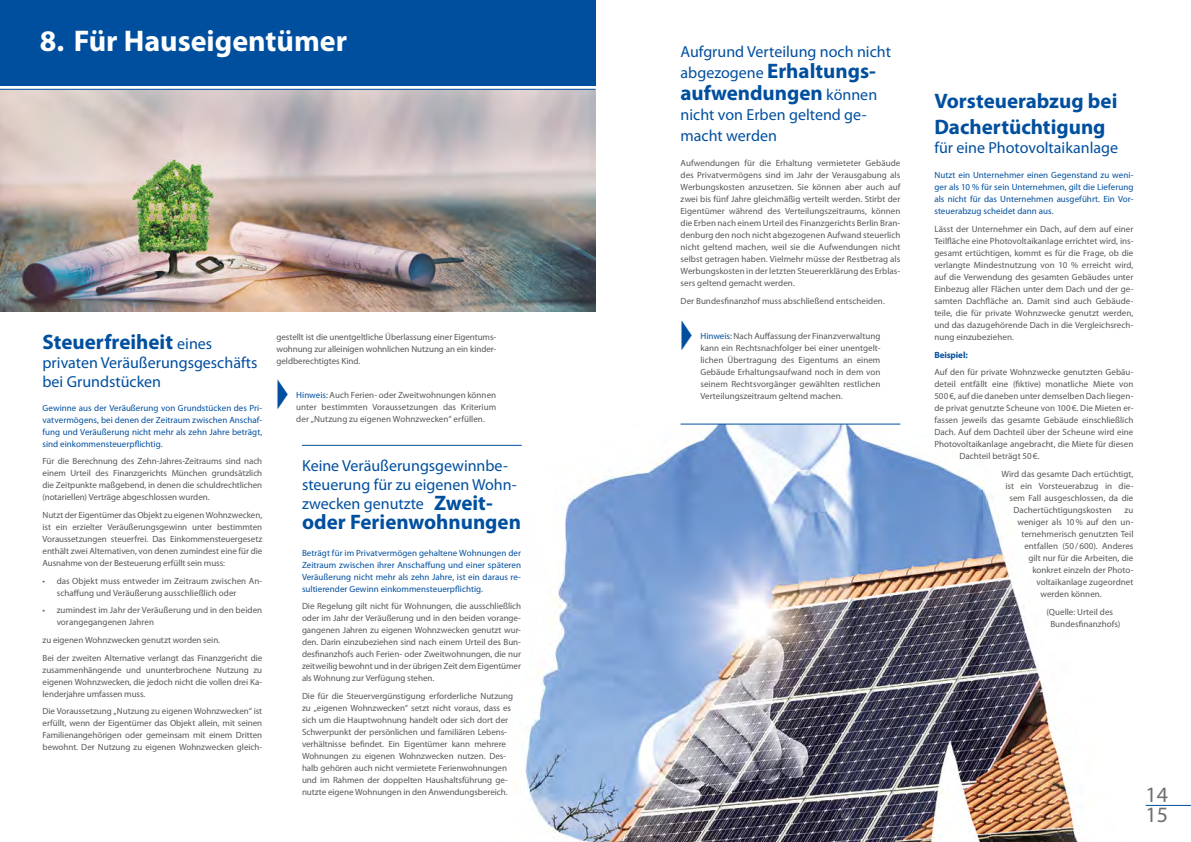
<style>
.page{position:relative;width:1191px;height:842px;background:#fff}
.page>*{position:absolute;margin:0;border:0;box-sizing:border-box;transform-origin:0 0}
.t1{font:700 30px "Myriad Pro";color:#fff}
.t2{font:22px/19.7px "Myriad Pro";color:#706f6f}
.t3{font:700 21px/22px "Myriad Pro";color:#004f9f}
.t4{font:16px/19px "Myriad Pro";color:#004f9f}
.t5{font:9px/12px "Myriad Pro";color:#575756;text-align:justify}
.t6{font:9px/12px "Myriad Pro";letter-spacing:.005em;color:#004f9f;text-align:justify}
.t7{font:700 9px "Myriad Pro";letter-spacing:-.01em;color:#004f9f}
.s1{font-weight:400;font-size:16px}
.s2{color:#004f9f}
.s3{font-weight:700;font-size:21px}
</style>
<div class="page">
<img style="left:0;top:90px;width:595px;height:222px">
<img style="left:431px;top:424px;width:648px;height:418px">
<hr style="left:1145px;top:805px;width:46px;height:1px;background:#004f9f">
<hr style="left:0;top:89px;width:595px;height:1px;background:#004f9f">
<div style="left:0;top:0;width:595px;height:85px;background:#004f9f"></div>
<hr style="left:680px;top:424px;width:220px;height:1px;background:#004f9f">
<hr style="left:302px;top:445px;width:220px;height:1px;background:#004f9f">
<h1 class="t1" style="left:40px;top:21px;width:309px">8. Für Hauseigentümer</h1>
<h3 class="t3" style="left:43px;top:330px;width:171px">Steuerfreiheit <span class="s1">eines</span></h3>
<h3 class="t4" style="left:43px;top:353px;width:216px">privaten Veräußerungsgeschäfts bei Grundstücken</h3>
<p class="t6" style="left:43px;top:402px;width:221px">Gewinne aus der Veräußerung von Grundstücken des Pri&shy;vatvermögens, bei denen der Zeitraum zwischen Anschaf&shy;fung und Veräußerung nicht mehr als zehn Jahre beträgt, sind einkommensteuerpflichtig.</p>
<p class="t5" style="left:43px;top:455px;width:221px">Für die Berechnung des Zehn-Jahres-Zeitraums sind nach einem Urteil des Finanzgerichts München grundsätzlich die Zeitpunkte maßgebend, in denen die schuldrechtlichen (notariellen) Verträge abgeschlossen wurden.</p>
<p class="t5" style="left:43px;top:509px;width:221px">Nutzt der Eigentümer das Objekt zu eigenen Wohnzwecken, ist ein erzielter Veräußerungsgewinn unter bestimmten Voraussetzungen steuerfrei. Das Einkommensteuergesetz enthält zwei Alternativen, von denen zumindest eine für die Ausnahme von der Besteuerung erfüllt sein muss:</p>
<p class="t5" style="left:57px;top:574px;width:207px;text-indent:-14px">• das Objekt muss entweder im Zeitraum zwischen An&shy;schaffung und Veräußerung ausschließlich oder</p>
<p class="t5" style="left:57px;top:604px;width:207px;text-indent:-14px">• zumindest im Jahr der Veräußerung und in den beiden vorangegangenen Jahren</p>
<p class="t5" style="left:43px;top:631px;width:221px;line-height:17.7px">zu eigenen Wohnzwecken genutzt worden sein.<br>Bei der zweiten Alternative verlangt das Finanzgericht die</p>
<p class="t5" style="left:43px;top:663px;width:221px">zusammenhängende und ununterbrochene Nutzung zu eigenen Wohnzwecken, die jedoch nicht die vollen drei Ka&shy;lenderjahre umfassen muss.</p>
<p class="t5" style="left:43px;top:705px;width:221px">Die Voraussetzung „Nutzung zu eigenen Wohnzwecken“ ist erfüllt, wenn der Eigentümer das Objekt allein, mit seinen Familienangehörigen oder gemeinsam mit einem Dritten bewohnt. Der Nutzung zu eigenen Wohnzwecken gleich-</p>
<p class="t5" style="left:276px;top:331px;width:221px">gestellt ist die unentgeltliche Überlassung einer Eigentums&shy;wohnung zur alleinigen wohnlichen Nutzung an ein kinder&shy;geldberechtigtes Kind.</p>
<p class="t5" style="left:296px;top:389px;width:201px;text-indent:-20px"><span class="s2">◆ Hinweis:</span> Auch Ferien- oder Zweitwohnungen können unter bestimmten Voraussetzungen das Kriterium der „Nutzung zu eigenen Wohnzwecken“ erfüllen.</p>
<h3 class="t4" style="left:302px;top:455px;width:216px">Keine Veräußerungsgewinnbe&shy;steuerung für zu eigenen Wohn&shy;zwecken genutzte <span class="s3">Zweit-</span></h3>
<h3 class="t3" style="left:302px;top:510px;width:220px">oder Ferienwohnungen</h3>
<p class="t6" style="left:302px;top:546px;width:220px">Beträgt für im Privatvermögen gehaltene Wohnungen der Zeitraum zwischen ihrer Anschaffung und einer späteren Veräußerung nicht mehr als zehn Jahre, ist ein daraus re&shy;sultierender Gewinn einkommensteuerpflichtig.</p>
<p class="t5" style="left:302px;top:600px;width:221px">Die Regelung gilt nicht für Wohnungen, die ausschließlich oder im Jahr der Veräußerung und in den beiden vorange&shy;gangenen Jahren zu eigenen Wohnzwecken genutzt wur&shy;den. Darin einzubeziehen sind nach einem Urteil des Bun&shy;desfinanzhofs auch Ferien- oder Zweitwohnungen, die nur zeitweilig bewohnt und in der übrigen Zeit dem Eigentümer als Wohnung zur Verfügung stehen.</p>
<p class="t5" style="left:302px;top:690px;width:212px;text-align:left">Die für die Steuervergünstigung erforderliche Nutzung zu „eigenen Wohnzwecken“ setzt nicht voraus, dass es sich um die Hauptwohnung handelt oder sich dort der Schwerpunkt der persönlichen und familiären Lebens&shy;verhältnisse befindet. Ein Eigentümer kann mehrere Wohnungen zu eigenen Wohnzwecken nutzen. Des&shy;halb gehören auch nicht vermietete Ferienwohnungen und im Rahmen der doppelten Haushaltsführung ge&shy;nutzte eigene Wohnungen in den Anwendungsbereich.</p>
<h3 class="t4" style="left:680px;top:42px;width:212px">Aufgrund Verteilung noch nicht</h3>
<h3 class="t3" style="left:680px;top:59px;width:198px"><span class="s1">abgezogene</span> Erhaltungs&shy;aufwendungen <span class="s1">können</span></h3>
<h3 class="t4" style="left:680px;top:104px;width:188px;line-height:21px">nicht von Erben geltend ge&shy;macht werden</h3>
<p class="t5" style="left:680px;top:157px;width:221px">Aufwendungen für die Erhaltung vermieteter Gebäude des Privatvermögens sind im Jahr der Verausgabung als Werbungskosten anzusetzen. Sie können aber auch auf zwei bis fünf Jahre gleichmäßig verteilt werden. Stirbt der Eigentümer während des Verteilungszeitraums, können die Erben nach einem Urteil des Finanzgerichts Berlin Bran&shy;denburg den noch nicht abgezogenen Aufwand steuerlich nicht geltend machen, weil sie die Aufwendungen nicht selbst getragen haben. Vielmehr müsse der Restbetrag als Werbungskosten in der letzten Steuererklärung des Erblas&shy;sers geltend gemacht werden.</p>
<p class="t5" style="left:680px;top:295px;width:206px">Der Bundesfinanzhof muss abschließend entscheiden.</p>
<p class="t5" style="left:700px;top:330px;width:182px;text-indent:-20px"><span class="s2">◆ Hinweis:</span> Nach Auffassung der Finanzverwaltung kann ein Rechtsnachfolger bei einer unentgelt&shy;lichen Übertragung des Eigentums an einem Gebäude Erhaltungsaufwand noch in dem von seinem Rechtsvorgänger gewählten restlichen Verteilungszeitraum geltend machen.</p>
<h3 class="t3" style="left:934px;top:88px;width:184px;line-height:25.2px">Vorsteuerabzug bei<br>Dachertüchtigung</h3>
<h3 class="t4" style="left:934px;top:138px;width:185px">für eine Photovoltaikanlage</h3>
<p class="t6" style="left:934px;top:169px;width:200px">Nutzt ein Unternehmer einen Gegenstand zu weni&shy;ger als 10 % für sein Unternehmen, gilt die Lieferung als nicht für das Unternehmen ausgeführt. Ein Vor&shy;steuerabzug scheidet dann aus.</p>
<p class="t5" style="left:934px;top:223px;width:201px">Lässt der Unternehmer ein Dach, auf dem auf einer Teilfläche eine Photovoltaikanlage errichtet wird, ins&shy;gesamt ertüchtigen, kommt es für die Frage, ob die verlangte Mindestnutzung von 10 % erreicht wird, auf die Verwendung des gesamten Gebäudes unter Einbezug aller Flächen unter dem Dach und der ge&shy;samten Dachfläche an. Damit sind auch Gebäude&shy;teile, die für private Wohnzwecke genutzt werden, und das dazugehörende Dach in die Vergleichsrech&shy;nung einzubeziehen.</p>
<p class="t7" style="left:934px;top:349px;width:35px">Beispiel:</p>
<p class="t5" style="left:934px;top:366px;width:200px">Auf den für private Wohnzwecke genutzten Gebäu-</p>
<p class="t5" style="left:934px;top:378px;width:201px">deteil entfällt eine (fiktive) monatliche Miete von</p>
<p class="t5" style="left:934px;top:390px;width:201px">500€, auf die daneben unter demselben Dach liegen-</p>
<p class="t5" style="left:934px;top:402px;width:200px">de privat genutzte Scheune von 100€. Die Mieten er-</p>
<p class="t5" style="left:934px;top:414px;width:200px">fassen jeweils das gesamte Gebäude einschließlich</p>
<p class="t5" style="left:934px;top:426px;width:201px">Dach. Auf dem Dachteil über der Scheune wird eine</p>
<p class="t5" style="left:934px;top:438px;width:200px">Photovoltaikanlage angebracht, die Miete für diesen</p>
<p class="t5" style="left:959px;top:450px;width:82px">Dachteil beträgt 50€.</p>
<p class="t5" style="left:1001px;top:468px;width:134px">Wird das gesamte Dach ertüchtigt,</p>
<p class="t5" style="left:1005px;top:480px;width:129px">ist ein Vorsteuerabzug in die-</p>
<p class="t5" style="left:1009px;top:492px;width:125px">sem Fall ausgeschlossen, da die</p>
<p class="t5" style="left:1013px;top:504px;width:100px">Dachertüchtigungskosten</p>
<p class="t5" style="left:1124px;top:504px;width:10px">zu</p>
<p class="t5" style="left:1017px;top:516px;width:118px">weniger als 10% auf den un-</p>
<p class="t5" style="left:1021px;top:528px;width:114px">ternehmerisch genutzten Teil</p>
<p class="t5" style="left:1024px;top:540px;width:110px">entfallen (50/600). Anderes</p>
<p class="t5" style="left:1028px;top:552px;width:106px">gilt nur für die Arbeiten, die</p>
<p class="t5" style="left:1032px;top:564px;width:102px">konkret einzeln der Photo-</p>
<p class="t5" style="left:1036px;top:576px;width:98px">voltaikanlage zugeordnet</p>
<p class="t5" style="left:1040px;top:588px;width:63px">werden können.</p>
<p class="t5" style="left:1050px;top:605px;width:71px;text-indent:-4px">(Quelle: Urteil des<br>Bundesfinanzhofs)</p>
<h2 class="t2" style="left:1145px;top:785px;width:24px">14<br>15</h2>
</div>
